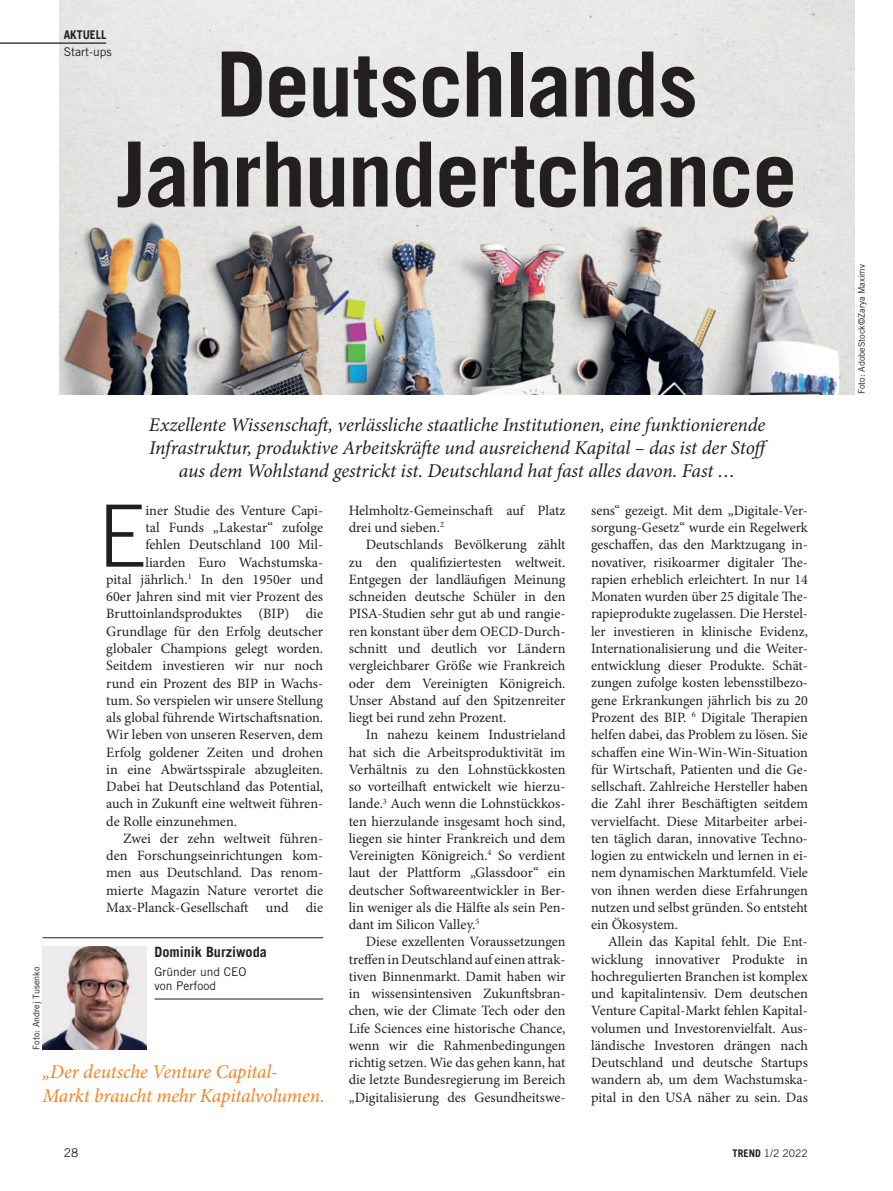
<style>
.page{position:relative;width:893px;height:1191px;background:#fff}
.page>*{position:absolute;margin:0;border:0;box-sizing:border-box;transform-origin:0 0}
.t1{font:700 90px/90px "Trade Gothic";letter-spacing:-.02em;color:#231f20;text-align:center}
.t2{font:300 85.95px "Trade Gothic";color:#231f20}
.t3{font:italic 19.5px/23.2px "Minion Pro";letter-spacing:-.01em;color:#231f20;text-align:center}
.t4{font:italic 19.5px/23.2px "Minion Pro";letter-spacing:-.01em;color:#f58220}
.t5{font:14.25px/17.2px "Minion Pro";color:#231f20;text-align:justify}
.t6{font:700 14.25px "Trade Gothic";color:#231f20}
.t7{font:12px/14.2px "Trade Gothic";color:#231f20}
.t8{font:700 12px "Trade Gothic";color:#231f20}
.t9{font:10.5px "Trade Gothic";color:#231f20}
.t10{font:9px "Trade Gothic";color:#231f20}
.s1{font-weight:700}
</style>
<div class="page">
<img style="left:60px;top:0;width:795px;height:394px">
<hr style="left:0;top:42px;width:106px;height:2px;background:#231f20">
<hr style="left:43px;top:937px;width:280px;height:1px;background:#231f20">
<hr style="left:155px;top:998px;width:168px;height:1px;background:#231f20">
<img style="left:43px;top:946px;width:103px;height:103px">
<p class="t8" style="left:64px;top:27px;width:44px">AKTUELL</p>
<p class="t7" style="left:64px;top:44px;width:49px">Start-ups</p>
<h1 class="t1" style="left:117px;top:38px;width:682px">Deutschlands<br>Jahrhundertchance</h1>
<p class="t3" style="left:149px;top:413px;width:623px">Exzellente Wissenschaft, verlässliche staatliche Institutionen, eine funktionierende<br>Infrastruktur, produktive Arbeitskräfte und ausreichend Kapital – das ist der Stoff aus dem Wohlstand gestrickt ist. Deutschland hat fast alles davon. Fast …</p>
<p class="t10" style="left:31px;top:1049px;width:85px;rotate:-90deg">Foto: Andrej Tusenko</p>
<h2 class="t2" style="left:98px;top:485px;width:49px">E</h2>
<p class="t5" style="left:145px;top:502px;width:179px">iner Studie des Venture Capi-</p>
<p class="t5" style="left:145px;top:519px;width:179px">tal Funds „Lakestar“ zufolge</p>
<p class="t5" style="left:145px;top:536px;width:179px">fehlen Deutschland 100 Mil-</p>
<p class="t5" style="left:145px;top:553px;width:179px">liarden Euro Wachstumska-</p>
<p class="t5" style="left:106px;top:571px;width:218px">pital jährlich.<sup>1</sup> In den 1950er und</p>
<p class="t5" style="left:106px;top:588px;width:218px">60er Jahren sind mit vier Prozent des</p>
<p class="t5" style="left:106px;top:605px;width:218px">Bruttoinlandsproduktes (BIP) die</p>
<p class="t5" style="left:106px;top:622px;width:218px">Grundlage für den Erfolg deutscher</p>
<p class="t5" style="left:106px;top:640px;width:218px">globaler Champions gelegt worden.</p>
<p class="t5" style="left:106px;top:657px;width:218px">Seitdem investieren wir nur noch</p>
<p class="t5" style="left:106px;top:674px;width:218px">rund ein Prozent des BIP in Wachs-</p>
<p class="t5" style="left:106px;top:691px;width:218px">tum. So verspielen wir unsere Stellung</p>
<p class="t5" style="left:106px;top:709px;width:218px">als global führende Wirtschaftsnation.</p>
<p class="t5" style="left:106px;top:726px;width:218px">Wir leben von unseren Reserven, dem</p>
<p class="t5" style="left:106px;top:743px;width:218px">Erfolg goldener Zeiten und drohen</p>
<p class="t5" style="left:106px;top:760px;width:218px">in eine Abwärtsspirale abzugleiten.</p>
<p class="t5" style="left:106px;top:778px;width:218px">Dabei hat Deutschland das Potential,</p>
<p class="t5" style="left:106px;top:795px;width:218px">auch in Zukunft eine weltweit führen-</p>
<p class="t5" style="left:106px;top:812px;width:132px">de Rolle einzunehmen.</p>
<p class="t5" style="left:123px;top:829px;width:201px">Zwei der zehn weltweit führen-</p>
<p class="t5" style="left:106px;top:847px;width:218px">den Forschungseinrichtungen kom-</p>
<p class="t5" style="left:106px;top:864px;width:218px">men aus Deutschland. Das renom-</p>
<p class="t5" style="left:106px;top:881px;width:218px">mierte Magazin Nature verortet die</p>
<p class="t5" style="left:106px;top:898px;width:218px">Max-Planck-Gesellschaft und die</p>
<p class="t6" style="left:155px;top:943px;width:114px">Dominik Burziwoda</p>
<p class="t7" style="left:155px;top:964px;width:94px">Gründer und CEO von Perfood</p>
<h3 class="t4" style="left:43px;top:1060px;width:284px">„Der deutsche Venture Capital-<br>Markt braucht mehr Kapitalvolumen.</h3>
<p class="t5" style="left:349px;top:502px;width:218px">Helmholtz-Gemeinschaft auf Platz drei und sieben.<sup>2</sup></p>
<p class="t5" style="left:349px;top:536px;width:218px;text-indent:17px">Deutschlands Bevölkerung zählt zu den qualifiziertesten weltweit.<br>Entgegen der landläufigen Meinung schneiden deutsche Schüler in den PISA-Studien sehr gut ab und rangie&shy;ren konstant über dem OECD-Durch&shy;schnitt und deutlich vor Ländern vergleichbarer Größe wie Frankreich oder dem Vereinigten Königreich.<br>Unser Abstand auf den Spitzenreiter liegt bei rund zehn Prozent.</p>
<p class="t5" style="left:349px;top:726px;width:218px;text-indent:17px">In nahezu keinem Industrieland hat sich die Arbeitsproduktivität im Verhältnis zu den Lohnstückkosten so vorteilhaft entwickelt wie hierzu&shy;lande.<sup>3</sup> Auch wenn die Lohnstückkos&shy;ten hierzulande insgesamt hoch sind, liegen sie hinter Frankreich und dem Vereinigten Königreich.<sup>4</sup> So verdient laut der Plattform „Glassdoor“ ein deutscher Softwareentwickler in Ber&shy;lin weniger als die Hälfte als sein Pen&shy;dant im Silicon Valley.<sup>5</sup></p>
<p class="t5" style="left:349px;top:933px;width:218px;text-indent:17px">Diese exzellenten Voraussetzungen treffen in Deutschland auf einen attrak&shy;tiven Binnenmarkt. Damit haben wir in wissensintensiven Zukunftsbran&shy;chen, wie der Climate Tech oder den Life Sciences eine historische Chance, wenn wir die Rahmenbedingungen richtig setzen. Wie das gehen kann, hat die letzte Bundesregierung im Bereich „Digitalisierung des Gesundheitswe-</p>
<p class="t5" style="left:591px;top:502px;width:218px">sens“ gezeigt. Mit dem „Digitale-Ver&shy;sorgung-Gesetz“ wurde ein Regelwerk geschaffen, das den Marktzugang in&shy;novativer, risikoarmer digitaler The&shy;rapien erheblich erleichtert. In nur 14<br>Monaten wurden über 25 digitale The&shy;rapieprodukte zugelassen. Die Herstel&shy;ler investieren in klinische Evidenz, Internationalisierung und die Weiter&shy;entwicklung dieser Produkte. Schät&shy;zungen zufolge kosten lebensstilbezo&shy;gene Erkrankungen jährlich bis zu 20<br>Prozent des BIP. <sup>6</sup> Digitale Therapien helfen dabei, das Problem zu lösen. Sie schaffen eine Win-Win-Win-Situation für Wirtschaft, Patienten und die Ge&shy;sellschaft. Zahlreiche Hersteller haben die Zahl ihrer Beschäftigten seitdem vervielfacht. Diese Mitarbeiter arbei&shy;ten täglich daran, innovative Techno&shy;logien zu entwickeln und lernen in ei&shy;nem dynamischen Marktumfeld. Viele von ihnen werden diese Erfahrungen nutzen und selbst gründen. So entsteht ein Ökosystem.</p>
<p class="t5" style="left:591px;top:933px;width:218px;text-indent:17px">Allein das Kapital fehlt. Die Ent&shy;wicklung innovativer Produkte in hochregulierten Branchen ist komplex und kapitalintensiv. Dem deutschen Venture Capital-Markt fehlen Kapital&shy;volumen und Investorenvielfalt. Aus&shy;ländische Investoren drängen nach Deutschland und deutsche Startups wandern ab, um dem Wachstumska&shy;pital in den USA näher zu sein. Das</p>
<p class="t7" style="left:64px;top:1145px;width:16px">28</p>
<p class="t9" style="left:733px;top:1146px;width:77px"><span class="s1">TREND</span> 1/2 2022</p>
<p class="t10" style="left:856px;top:394px;width:131px;rotate:-90deg">Foto: AdobeStock©Zarya Maximv</p>
</div>
